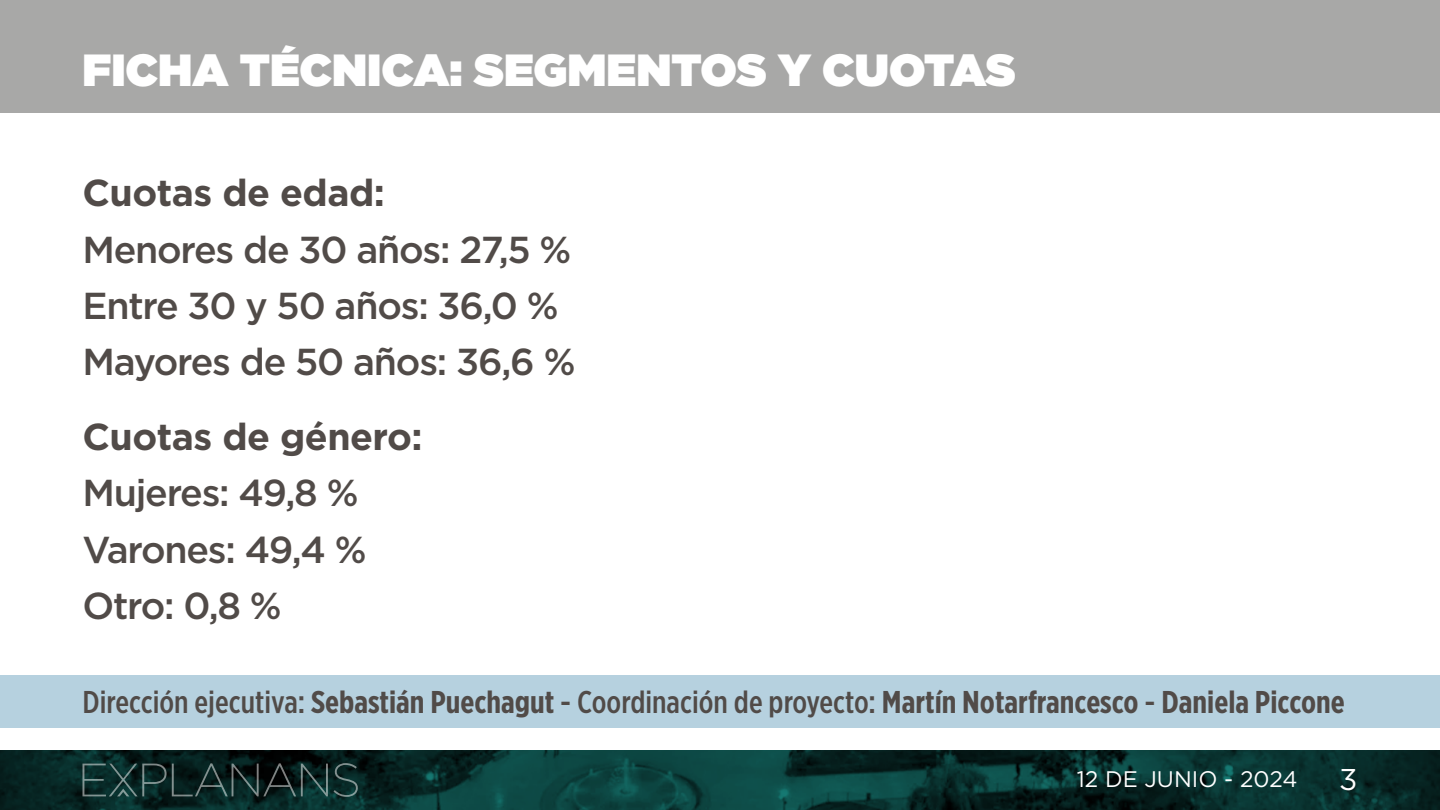
<style>
.page{position:relative;width:1440px;height:810px;background:#fff}
.page>*{position:absolute;margin:0;border:0;box-sizing:border-box;transform-origin:0 0}
.t1{font:900 45px "Gotham";color:#fff}
.t2{font:500 37.5px/56.2px "Gotham";letter-spacing:-.035em;color:#514b48}
.t3{font:700 37.5px "Gotham";letter-spacing:-.015em;color:#514b48}
.t4{font:700 31.5px "Gotham X Narrow";color:#514b48}
.t5{font:30px "Gotham";color:#fff}
.t6{font:22.5px "Gotham";color:#fff}
.s1{font-weight:500}
</style>
<div class="page">
<img style="left:0;top:750px;width:1440px;height:60px">
<svg style="left:82px;top:763px;width:276px;height:34px;background:#193230"></svg>
<div style="left:0;top:0;width:1440px;height:112px;background:#a8a8a7"></div>
<div style="left:0;top:675px;width:1439px;height:53px;background:#b6d1df"></div>
<p class="t1" style="left:82px;top:38px;width:935px">FICHA TÉCNICA: SEGMENTOS Y CUOTAS</p>
<p class="t3" style="left:82px;top:168px;width:304px">Cuotas de edad:</p>
<p class="t2" style="left:82px;top:221px;width:495px">Menores de 30 años: 27,5 %<br>Entre 30 y 50 años: 36,0 %<br>Mayores de 50 años: 36,6 %</p>
<p class="t3" style="left:82px;top:412px;width:342px">Cuotas de género:</p>
<p class="t2" style="left:82px;top:464px;width:286px">Mujeres: 49,8 %<br>Varones: 49,4 %<br>Otro: 0,8 %</p>
<p class="t4" style="left:82px;top:682px;width:1264px"><span class="s1">Dirección ejecutiva:</span> Sebastián Puechagut <span class="s1">- Coordinación de proyecto:</span> Martín Notarfrancesco <span class="s1">-</span> Daniela Piccone</p>
<p class="t6" style="left:1077px;top:765px;width:222px">12 DE JUNIO - 2024</p>
<p class="t5" style="left:1339px;top:760px;width:20px">3</p>
</div>
